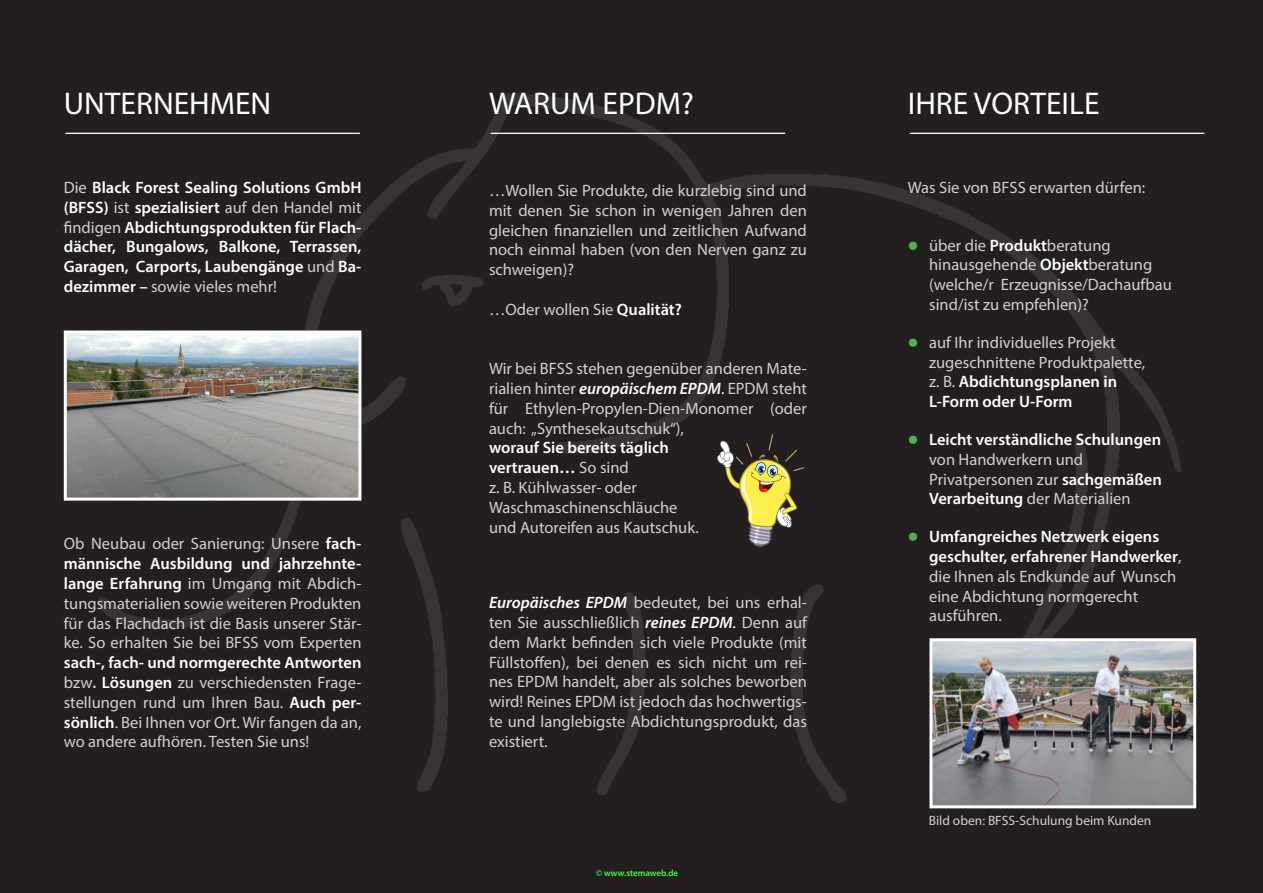
<style>
.page{position:relative;width:1263px;height:893px;background:#231f20}
.page>*{position:absolute;margin:0;border:0;box-sizing:border-box;transform-origin:0 0}
.t1{font:31.5px "Myriad Pro";color:#fff}
.t2{font:16.5px/19.8px "Myriad Pro";color:#cfd0d2;text-align:justify}
.t3{font:600 16.5px/19.8px "Myriad Pro";color:#fff;text-align:justify}
.t4{font:13.5px "Myriad Pro";color:#cfd0d2}
.t5{font:600 9px "Myriad Pro";color:#44fb43}
.s1{font-weight:400;color:#cfd0d2}
.s2{font-weight:600;color:#fff}
.s3{font-weight:600}
.s4{font-weight:600;font-style:italic;color:#fff}
.s5{color:#fff}
.s6{font-weight:700;font-size:31.5px;color:#52b147}
</style>
<div class="page">
<div style="left:64px;top:131px;width:297px;height:4px;border:2px solid #231f20"></div>
<div style="left:908px;top:131px;width:298px;height:4px;border:2px solid #231f20"></div>
<img style="left:69px;top:94px;width:1132px;height:710px">
<img style="left:68px;top:335px;width:289px;height:162px">
<div style="left:64px;top:331px;width:297px;height:170px;border:3px solid #fff"></div>
<img style="left:714px;top:432px;width:93px;height:117px">
<img style="left:933px;top:642px;width:259px;height:162px">
<div style="left:929px;top:638px;width:267px;height:170px;border:3px solid #fff"></div>
<p class="t1" style="left:64px;top:84px;width:209px">UNTERNEHMEN</p>
<p class="t3" style="left:64px;top:177px;width:299px"><span class="s1">Die</span> Black Forest Sealing Solutions GmbH (BFSS) <span class="s1">ist</span> spezialisiert <span class="s1">auf den Handel mit findigen</span> Abdichtungsprodukten für Flach&shy;dächer, Bungalows, Balkone, Terrassen, Garagen, Carports, Laubengänge <span class="s1">und</span> Ba&shy;dezimmer – <span class="s1">sowie vieles mehr!</span></p>
<p class="t2" style="left:64px;top:534px;width:299px">Ob Neubau oder Sanierung: Unsere <span class="s2">fach&shy;männische Ausbildung und jahrzehnte&shy;lange Erfahrung</span> im Umgang mit Abdich&shy;tungsmaterialien sowie weiteren Produkten für das Flachdach ist die Basis unserer Stär&shy;ke. So erhalten Sie bei BFSS vom Experten <span class="s2">sach-, fach- und normgerechte Antworten </span>bzw<span class="s3">.</span> <span class="s2">Lösungen</span> zu verschiedensten Frage&shy;stellungen rund um Ihren Bau. <span class="s2">Auch per&shy;sönlich</span>. Bei Ihnen vor Ort. Wir fangen da an, wo andere aufhören. Testen Sie uns!</p>
<p class="t1" style="left:489px;top:84px;width:206px">WARUM EPDM?</p>
<p class="t2" style="left:489px;top:180px;width:319px">…Wollen Sie Produkte, die kurzlebig sind und mit denen Sie schon in wenigen Jahren den gleichen finanziellen und zeitlichen Aufwand noch einmal haben (von den Nerven ganz zu schweigen)?</p>
<p class="t2" style="left:489px;top:299px;width:194px">…Oder wollen Sie <span class="s2">Qualität?</span></p>
<p class="t2" style="left:489px;top:358px;width:319px">Wir bei BFSS stehen gegenüber anderen Mate&shy;rialien hinter <span class="s4">europäischem EPDM</span><span class="s5">.</span> EPDM steht für Ethylen-Propylen-Dien-Monomer (oder auch: „Synthesekautschuk“),</p>
<p class="t3" style="left:489px;top:437px;width:181px">worauf Sie bereits täglich</p>
<p class="t3" style="left:489px;top:457px;width:141px">vertrauen… <span class="s1">So sind</span></p>
<p class="t2" style="left:489px;top:477px;width:149px">z. B. Kühlwasser- oder</p>
<p class="t2" style="left:489px;top:497px;width:190px">Waschmaschinenschläuche</p>
<p class="t2" style="left:489px;top:517px;width:211px">und Autoreifen aus Kautschuk.</p>
<p class="t2" style="left:489px;top:592px;width:319px"><span class="s4">Europäisches EPDM</span> bedeutet, bei uns erhal&shy;ten Sie ausschließlich <span class="s4">reines EPDM</span><span class="s5">.</span> Denn auf dem Markt befinden sich viele Produkte (mit Füllstoffen), bei denen es sich nicht um rei&shy;nes EPDM handelt, aber als solches beworben wird! Reines EPDM ist jedoch das hochwertigs&shy;te und langlebigste Abdichtungsprodukt, das existiert.</p>
<p class="t5" style="left:596px;top:867px;width:84px">© www.stemaweb.de</p>
<p class="t1" style="left:908px;top:84px;width:193px">IHRE VORTEILE</p>
<p class="t2" style="left:908px;top:177px;width:239px">Was Sie von BFSS erwarten dürfen:</p>
<p class="t2" style="left:908px;top:235px;width:204px"><span class="s6">•</span> über die <span class="s2">Produkt</span>beratung</p>
<p class="t2" style="left:929px;top:255px;width:244px;text-align:left">hinausgehende <span class="s2">Objekt</span>beratung (welche/r Erzeugnisse/Dachaufbau sind/ist zu empfehlen)?</p>
<p class="t2" style="left:908px;top:332px;width:209px"><span class="s6">•</span> auf Ihr individuelles Projekt</p>
<p class="t2" style="left:929px;top:352px;width:217px">zugeschnittene Produktpalette,</p>
<p class="t3" style="left:929px;top:371px;width:189px"><span class="s1">z. B.</span> Abdichtungsplanen in</p>
<p class="t3" style="left:929px;top:391px;width:145px">L-Form oder U-Form</p>
<p class="t3" style="left:908px;top:429px;width:255px"><span class="s6">•</span> Leicht verständliche Schulungen</p>
<p class="t2" style="left:929px;top:449px;width:156px">von Handwerkern und</p>
<p class="t2" style="left:929px;top:469px;width:234px">Privatpersonen zur <span class="s2">sachgemäßen</span></p>
<p class="t2" style="left:929px;top:489px;width:203px"><span class="s2">Verarbeitung</span> der Materialien</p>
<p class="t3" style="left:908px;top:526px;width:253px"><span class="s6">•</span> Umfangreiches Netzwerk eigens</p>
<p class="t3" style="left:929px;top:546px;width:254px">geschulter, erfahrener Handwerker<span class="s1">,</span></p>
<p class="t2" style="left:929px;top:566px;width:249px">die Ihnen als Endkunde auf Wunsch eine Abdichtung normgerecht</p>
<p class="t2" style="left:929px;top:606px;width:74px">ausführen.</p>
<p class="t4" style="left:929px;top:812px;width:224px">Bild oben: BFSS-Schulung beim Kunden</p>
</div>
